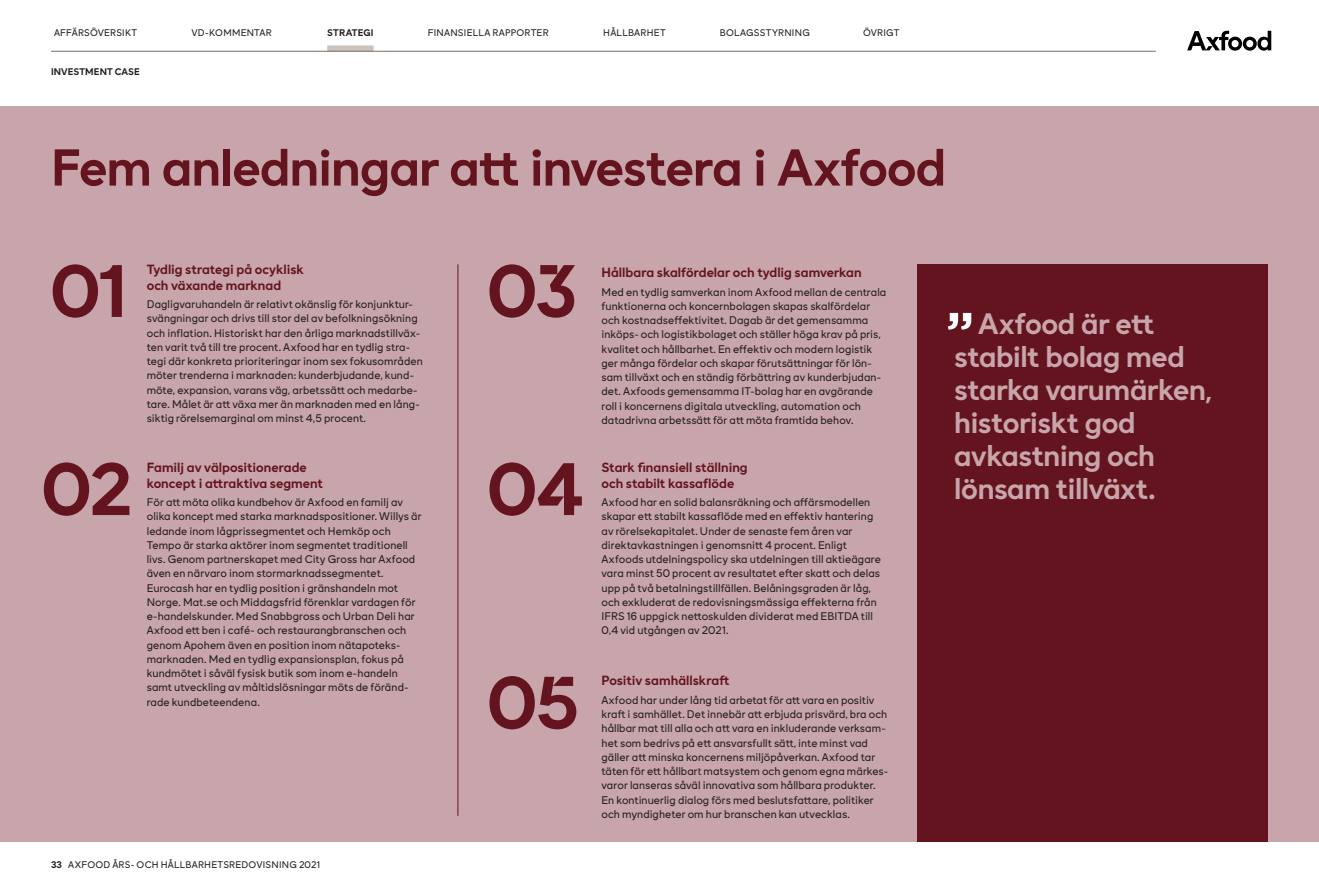
<style>
.page{position:relative;width:1319px;height:893px;background:#fff}
.page>*{position:absolute;margin:0;border:0;box-sizing:border-box;transform-origin:0 0}
.XX_Big_numbers{font:700 75.15px "Axfood Sans";letter-spacing:-.03em;color:#64141e}
.F-02-H1-Heading{font:700 52.5px "Axfood Sans";letter-spacing:-.015em;color:#64141e}
.t1{font:700 30px/33px "Axfood Sans";letter-spacing:-.015em;color:#c7a5aa}
.F-12-Sub-head_1{font:700 13.5px/15.8px "Axfood Sans";color:#64141e}
.XX_Body_small_7_9{font:11.25px/14.2px "Axfood Sans";letter-spacing:.005em;color:#231f20}
.t2{font:9.75px "Axfood Sans";letter-spacing:.025em;color:#231f20}
.B-03-H2-Heading{font:700 9.75px "Axfood Sans";letter-spacing:.015em;color:#231f20}
.s1{font-weight:700}
</style>
<div class="page">
<div style="left:327px;top:45px;width:46px;height:6px;background:#cbc4bc"></div>
<hr style="left:51px;top:51px;width:1104px;height:1px;background:#796e65">
<svg style="left:1187px;top:31px;width:83px;height:20px"></svg>
<div style="left:0;top:106px;width:1318px;height:736px;background:#c7a5aa"></div>
<div style="left:916px;top:264px;width:351px;height:578px;background:#64141e"></div>
<hr style="left:457px;top:264px;width:1px;height:552px;background:#64141e">
<svg style="left:947px;top:313px;width:24px;height:17px"></svg>
<p class="t2" style="left:54px;top:27px;width:85px">AFFÄRSÖVERSIKT</p>
<p class="t2" style="left:191px;top:27px;width:82px">VD-KOMMENTAR</p>
<p class="B-03-H2-Heading" style="left:327px;top:26px;width:48px">STRATEGI</p>
<p class="t2" style="left:428px;top:27px;width:122px">FINANSIELLA RAPPORTER</p>
<p class="t2" style="left:603px;top:27px;width:64px">HÅLLBARHET</p>
<p class="t2" style="left:719px;top:27px;width:92px">BOLAGSSTYRNING</p>
<p class="t2" style="left:862px;top:27px;width:38px">ÖVRIGT</p>
<h2 class="B-03-H2-Heading" style="left:51px;top:65px;width:90px">INVESTMENT CASE</h2>
<h1 class="F-02-H1-Heading" style="left:51px;top:134px;width:896px">Fem anledningar att investera i Axfood</h1>
<p class="XX_Big_numbers" style="left:50px;top:243px;width:79px">01</p>
<p class="XX_Big_numbers" style="left:41px;top:441px;width:93px">02</p>
<h1 class="F-12-Sub-head_1" style="left:147px;top:261px;width:159px">Tydlig strategi på ocyklisk och växande marknad</h1>
<p class="XX_Body_small_7_9" style="left:147px;top:297px;width:278px">Dagligvaruhandeln är relativt okänslig för konjunktur&shy;svängningar och drivs till stor del av befolkningsökning och inflation. Historiskt har den årliga marknadstillväx&shy;ten varit två till tre procent. Axfood har en tydlig stra&shy;tegi där konkreta prioriteringar inom sex fokusområden möter trenderna i marknaden: kunderbjudande, kund&shy;möte, expansion, varans väg, arbetssätt och medarbe&shy;tare. Målet är att växa mer än marknaden med en lång&shy;siktig rörelsemarginal om minst 4,5 procent.</p>
<h1 class="F-12-Sub-head_1" style="left:147px;top:459px;width:178px">Familj av välpositionerade koncept i attraktiva segment</h1>
<p class="XX_Body_small_7_9" style="left:147px;top:495px;width:276px">För att möta olika kundbehov är Axfood en familj av olika koncept med starka marknadspositioner. Willys är ledande inom lågprissegmentet och Hemköp och Tempo är starka aktörer inom segmentet traditionell livs. Genom partnerskapet med City Gross har Axfood även en närvaro inom stormarknadssegmentet.<br>Eurocash har en tydlig position i gränshandeln mot Norge. Mat.se och Middagsfrid förenklar vardagen för e-handelskunder. Med Snabbgross och Urban Deli har Axfood ett ben i café- och restaurangbranschen och genom Apohem även en position inom nätapoteks&shy;marknaden. Med en tydlig expansionsplan, fokus på kundmötet i såväl fysisk butik som inom e-handeln samt utveckling av måltidslösningar möts de föränd&shy;rade kundbeteendena.</p>
<p class="t2" style="left:51px;top:859px;width:270px"><span class="s1">33</span> AXFOOD ÅRS- OCH HÅLLBARHETSREDOVISNING 2021</p>
<p class="XX_Big_numbers" style="left:486px;top:243px;width:93px">03</p>
<p class="XX_Big_numbers" style="left:486px;top:441px;width:98px">04</p>
<p class="XX_Big_numbers" style="left:486px;top:655px;width:94px">05</p>
<h1 class="F-12-Sub-head_1" style="left:601px;top:264px;width:262px">Hållbara skalfördelar och tydlig samverkan</h1>
<p class="XX_Body_small_7_9" style="left:601px;top:285px;width:286px">Med en tydlig samverkan inom Axfood mellan de centrala funktionerna och koncernbolagen skapas skalfördelar och kostnadseffektivitet. Dagab är det gemensamma inköps- och logistikbolaget och ställer höga krav på pris, kvalitet och hållbarhet. En effektiv och modern logistik ger många fördelar och skapar förutsättningar för lön&shy;sam tillväxt och en ständig förbättring av kunderbjudan&shy;det. Axfoods gemensamma IT-bolag har en avgörande roll i koncernens digitala utveckling, automation och datadrivna arbetssätt för att möta framtida behov.</p>
<h1 class="F-12-Sub-head_1" style="left:601px;top:459px;width:148px">Stark finansiell ställning och stabilt kassaflöde</h1>
<p class="XX_Body_small_7_9" style="left:601px;top:495px;width:281px">Axfood har en solid balansräkning och affärsmodellen skapar ett stabilt kassaflöde med en effektiv hantering av rörelsekapitalet. Under de senaste fem åren var direktavkastningen i genomsnitt 4 procent. Enligt Axfoods utdelningspolicy ska utdelningen till aktieägare vara minst 50 procent av resultatet efter skatt och delas upp på två betalningstillfällen. Belåningsgraden är låg, och exkluderat de redovisningsmässiga effekterna från IFRS 16 uppgick nettoskulden dividerat med EBITDA till 0,4 vid utgången av 2021.</p>
<h1 class="F-12-Sub-head_1" style="left:601px;top:673px;width:129px">Positiv samhällskraft</h1>
<p class="XX_Body_small_7_9" style="left:601px;top:693px;width:288px">Axfood har under lång tid arbetat för att vara en positiv kraft i samhället. Det innebär att erbjuda prisvärd, bra och hållbar mat till alla och att vara en inkluderande verksam&shy;het som bedrivs på ett ansvarsfullt sätt, inte minst vad gäller att minska koncernens miljöpåverkan. Axfood tar täten för ett hållbart matsystem och genom egna märkes&shy;varor lanseras såväl innovativa som hållbara produkter.<br>En kontinuerlig dialog förs med beslutsfattare, politiker och myndigheter om hur branschen kan utvecklas.</p>
<p class="t1" style="left:954px;top:307px;width:260px;text-indent:24px">Axfood är ett stabilt bolag med starka varumärken, historiskt god avkastning och lönsam tillväxt.</p>
</div>
